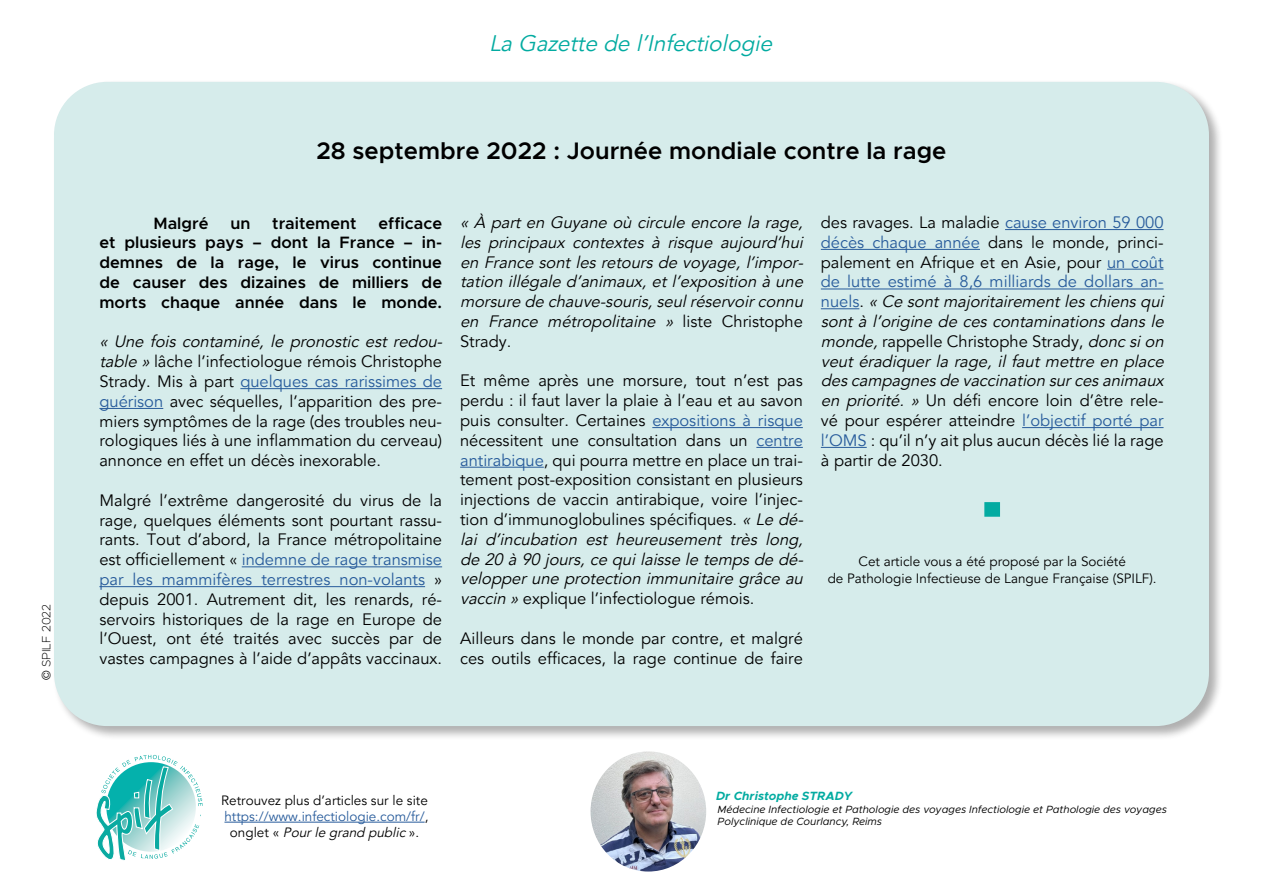
<style>
.page{position:relative;width:1263px;height:893px;background:#fff}
.page>*{position:absolute;margin:0;border:0;box-sizing:border-box;transform-origin:0 0}
.t1{font:600 24px "Metropolis";color:#000}
.t2{font:italic 22.5px "Avenir";color:#03aba1}
.t3{font:16.5px/19.8px "Avenir";color:#000}
.t4{font:italic 16.5px/19.8px "Avenir";color:#000}
.t5{font:600 16.5px/19.8px "Metropolis";color:#000;text-align:justify}
.t6{font:13.5px/16.2px "Avenir";color:#000;text-align:center}
.t7{font:italic 700 12px "Metropolis";color:#03aba1}
.t8{font:200 12px "Metropolis";color:#000}
.t9{font:italic 10.5px/12.6px "Metropolis";color:#000}
.s1{font-family:"Avenir";font-weight:400}
.s2{font-style:italic}
.s3{color:#275b9b}
.s4{font-style:normal}
</style>
<div class="page">
<div style="left:52px;top:80px;width:1171px;height:660px;background:#000;opacity:.55"></div>
<div style="left:54px;top:82px;width:1155px;height:644px;background:#d6eceb;border-radius:53px"></div>
<hr style="left:240px;top:388px;width:202px;height:1px;background:#275b9b">
<hr style="left:99px;top:408px;width:64px;height:1px;background:#275b9b">
<hr style="left:242px;top:566px;width:200px;height:1px;background:#275b9b">
<hr style="left:99px;top:586px;width:326px;height:1px;background:#275b9b">
<hr style="left:652px;top:427px;width:151px;height:1px;background:#275b9b">
<hr style="left:756px;top:447px;width:47px;height:1px;background:#275b9b">
<hr style="left:460px;top:467px;width:84px;height:1px;background:#275b9b">
<hr style="left:1005px;top:229px;width:158px;height:1px;background:#275b9b">
<hr style="left:821px;top:249px;width:159px;height:1px;background:#275b9b">
<hr style="left:1107px;top:269px;width:56px;height:1px;background:#275b9b">
<hr style="left:821px;top:289px;width:342px;height:1px;background:#275b9b">
<hr style="left:821px;top:308px;width:38px;height:1px;background:#275b9b">
<hr style="left:1022px;top:427px;width:141px;height:1px;background:#275b9b">
<hr style="left:821px;top:447px;width:46px;height:1px;background:#275b9b">
<svg style="left:96px;top:755px;width:106px;height:106px"></svg>
<div style="left:984px;top:502px;width:16px;height:15px;background:#03aba1;border:2px solid #03aba1"></div>
<hr style="left:224px;top:822px;width:201px;height:1px;background:#275b9b">
<img style="left:590px;top:751px;width:116px;height:120px">
<p class="t8" style="left:39px;top:680px;width:78px;rotate:-90deg"><span class="s1">©</span> SPILF 2022</p>
<h2 class="t2" style="left:489px;top:30px;width:290px">La Gazette de l’Infectiologie</h2>
<h1 class="t1" style="left:316px;top:136px;width:631px">28 septembre 2022 : Journée mondiale contre la rage</h1>
<p class="t5" style="left:99px;top:213px;width:344px;text-indent:279px">efficace et plusieurs pays – dont la France – in&shy;demnes de la rage, le virus continue de causer des dizaines de milliers de morts chaque année dans le monde.</p>
<p class="t3" style="left:99px;top:332px;width:348px"><span class="s2">« Une fois contaminé, le pronostic est redou&shy;table »</span> lâche l’infectiologue rémois Christophe Strady. Mis à part <span class="s3">quelques cas rarissimes de guérison</span> avec séquelles, l’apparition des pre&shy;miers symptômes de la rage (des troubles neu&shy;rologiques liés à une inflammation du cerveau) annonce en effet un décès inexorable.</p>
<p class="t3" style="left:99px;top:491px;width:344px;text-align:justify">Malgré l’extrême dangerosité du virus de la rage, quelques éléments sont pourtant rassu&shy;rants. Tout d’abord, la France métropolitaine est officiellement « <span class="s3">indemne de rage transmise par les mammifères terrestres non-volants</span> » depuis 2001. Autrement dit, les renards, ré&shy;servoirs historiques de la rage en Europe de l’Ouest, ont été traités avec succès par de vastes campagnes à l’aide d’appâts vaccinaux.</p>
<p class="t5" style="left:153px;top:213px;width:57px">Malgré</p>
<p class="t5" style="left:230px;top:213px;width:21px">un</p>
<p class="t5" style="left:272px;top:213px;width:86px">traitement</p>
<p class="t4" style="left:460px;top:213px;width:348px">« À part en Guyane où circule encore la rage, les principaux contextes à risque aujourd’hui en France sont les retours de voyage, l’impor&shy;tation illégale d’animaux, et l’exposition à une morsure de chauve-souris,seulréservoirconnu en France métropolitaine » <span class="s4">l i st e C h r i st o p h e Strady.</span></p>
<p class="t3" style="left:460px;top:371px;width:348px">Et même après une morsure, tout n’est pas perdu : il faut laver la plaie à l’eau et au savon puis consulter. Certaines <span class="s3">expositions à risque </span>nécessitent une consultation dans un <span class="s3">centre antirabique</span>, qui pourra mettre en place un trai&shy;tement post-exposition consistant en plusieurs injections de vaccin antirabique, voire l’injec&shy;tion d’immunoglobulines spécifiques. <span class="s2">« Le dé&shy;lai d’incubation est heureusement très long, de 20 à 90 jours,ce quilaisse le tempsde dé&shy;velopper une protection immunitaire grâce au vaccin »</span> explique l’infectiologue rémois.</p>
<p class="t3" style="left:460px;top:629px;width:344px">Ailleurs dans le monde par contre, et malgré ces outils efficaces, la rage continue de faire</p>
<p class="t3" style="left:821px;top:213px;width:348px">des ravages. La maladie <span class="s3">cause environ 59 000 décès chaque année</span> dans le monde, princi&shy;palement en Afrique et en Asie, pour <span class="s3">un coût de lutte estimé à 8,6 milliards de dollars an&shy;n u e l s</span> . <span class="s2">« Ce sontmajoritairementleschiensqui sont à l’origine de ces contaminations dans le monde,</span>rappelle Christophe Strady, <span class="s2">donc sion veut éradiquer la rage, il faut mettre en place descampagnesde vaccination surcesanimaux en priorité. »</span> Un défi encore loin d’être rele&shy;vé pour espérer atteindre <span class="s3">l’objectif porté par l’OMS</span> : qu’il n’y ait plus aucun décès lié la rage à partir de 2030.</p>
<p class="t6" style="left:828px;top:554px;width:330px">Cet article vous a été proposé par la Société<br>de Pathologie Infectieuse de Langue Française (SPILF).</p>
<p class="t6" style="left:221px;top:792px;width:209px">Retrouvez plus d’articles sur le site <span class="s3">https://www.infectiologie.com/fr/</span>, o n g l et « <span class="s2">Pourle grand public</span> » .</p>
<p class="t7" style="left:716px;top:788px;width:138px">Dr Christophe STRADY</p>
<p class="t9" style="left:718px;top:803px;width:451px">Médecine Infectiologie et Pathologie des voyages Infectiologie et Pathologie des voyages<br>Polyclinique de Courlancy, Reims</p>
</div>
